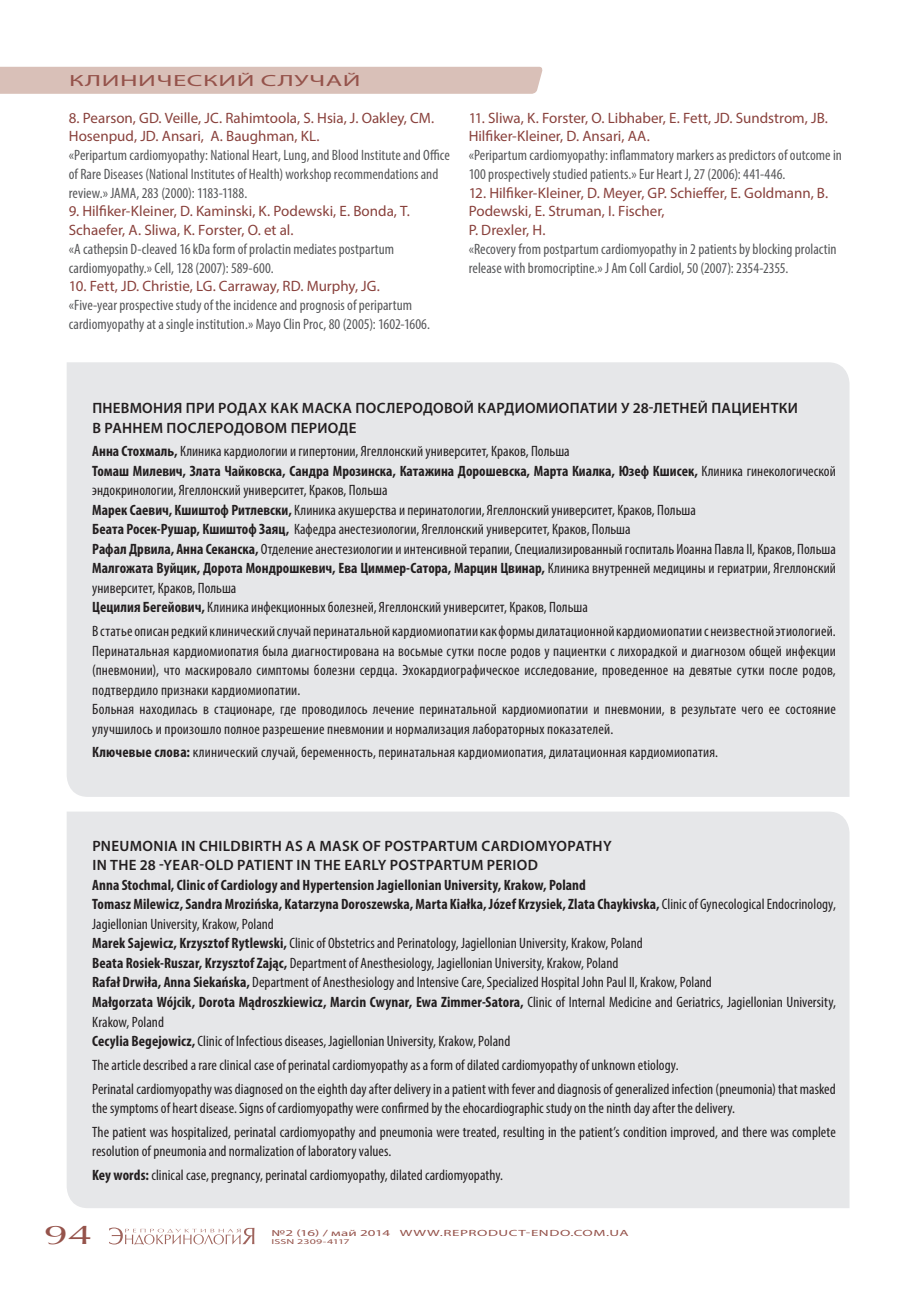
<style>
.page{position:relative;width:919px;height:1289px;background:#fff}
.page>*{position:absolute;margin:0;border:0;box-sizing:border-box;transform-origin:0 0}
.t1{font:27px "AG Opus High Resolution";color:#95534b;scale:1.67 1}
.t2{font:16.2px "Myriad Pro";letter-spacing:.02em;color:#95534b;scale:1.67 1}
.Anotacija_Text{font:condensed 15px/19.5px "Myriad Pro";letter-spacing:.005em;color:#231f20}
.t3{font:condensed 15px/18.8px "Myriad Pro";letter-spacing:.005em;color:#57585a}
.Anotacija_Text-2{font:700 condensed 15px/19.5px "Myriad Pro";letter-spacing:.005em;color:#231f20}
.t4{font:15px/18.8px "Myriad Pro";color:#89413c}
.Anotacija_Header{font:600 15px "Myriad Pro";letter-spacing:.02em;color:#231f20}
.t5{font:9px "Myriad Pro";letter-spacing:.035em;color:#95534b;scale:1.67 1}
.t6{font:7.2px "Myriad Pro";letter-spacing:.01em;color:#95534b;scale:1.67 1}
.s1{font-weight:700}
.s2{font-weight:400}
</style>
<div class="page">
<div style="left:0;top:67px;width:543px;height:27px;background:#d9c0b8"></div>
<svg style="left:109px;top:1227px;width:145px;height:17px"></svg>
<div style="left:67px;top:362px;width:782px;height:434px;background:#e6e7e9"></div>
<div style="left:67px;top:811px;width:782px;height:397px;background:#e6e7e9"></div>
<p class="t2" style="left:69px;top:71px;width:176px">КЛИНИЧЕСКИЙ СЛУЧАЙ</p>
<p class="t4" style="left:69px;top:108px;width:367px">8. Pearson, GD. Veille, JC. Rahimtoola, S. Hsia, J. Oakley, CM.<br>Hosenpud, JD. Ansari, A. Baughman, KL.</p>
<p class="t3" style="left:69px;top:146px;width:382px">«Peripartum cardiomyopathy: National Heart, Lung, and Blood Institute and Office of Rare Diseases (National Institutes of Health) workshop recommendations and review.» JAMA, 283 (2000): 1183-1188.</p>
<p class="t4" style="left:69px;top:202px;width:342px">9. Hilfiker-Kleiner, D. Kaminski, K. Podewski, E. Bonda, T.<br>Schaefer, A. Sliwa, K. Forster, O. et al.</p>
<p class="t3" style="left:69px;top:239px;width:327px">«A cathepsin D-cleaved 16 kDa form of prolactin mediates postpartum cardiomyopathy.» Cell, 128 (2007): 589-600.</p>
<p class="t4" style="left:69px;top:277px;width:313px">10. Fett, JD. Christie, LG. Carraway, RD. Murphy, JG.</p>
<p class="t3" style="left:69px;top:296px;width:362px">«Five-year prospective study of the incidence and prognosis of peripartum cardiomyopathy at a single institution.» Mayo Clin Proc, 80 (2005): 1602-1606.</p>
<p class="t4" style="left:468px;top:108px;width:361px">11. Sliwa, K. Forster, O. Libhaber, E. Fett, JD. Sundstrom, JB.<br>Hilfiker-Kleiner, D. Ansari, AA.</p>
<p class="t3" style="left:468px;top:146px;width:374px">«Peripartum cardiomyopathy: inflammatory markers as predictors of outcome in<br>100 prospectively studied patients.» Eur Heart J, 27 (2006): 441-446.</p>
<p class="t4" style="left:468px;top:183px;width:361px">12. Hilfiker-Kleiner, D. Meyer, GP. Schieffer, E. Goldmann, B.<br>Podewski, E. Struman, I. Fischer,</p>
<p class="t4" style="left:468px;top:220px;width:78px">P. Drexler, H.</p>
<p class="t3" style="left:468px;top:239px;width:369px">«Recovery from postpartum cardiomyopathy in 2 patients by blocking prolactin release with bromocriptine.» J Am Coll Cardiol, 50 (2007): 2354-2355.</p>
<p class="Anotacija_Header" style="left:92px;top:398px;width:707px">ПНЕВМОНИЯ ПРИ РОДАХ КАК МАСКА ПОСЛЕРОДОВОЙ КАРДИОМИОПАТИИ У 28-ЛЕТНЕЙ ПАЦИЕНТКИ</p>
<p class="Anotacija_Header" style="left:92px;top:418px;width:265px">В РАННЕМ ПОСЛЕРОДОВОМ ПЕРИОДЕ</p>
<p class="Anotacija_Text" style="left:92px;top:441px;width:479px"><span class="s1">Анна Стохмаль,</span> Клиника кардиологии и гипертонии, Ягеллонский университет, Краков, Польша</p>
<p class="Anotacija_Text-2" style="left:92px;top:461px;width:745px">Томаш Милевич, Злата Чайковска, Сандра Мрозинска, Катажина Дорошевска, Марта Киалка, Юзеф Кшисек, <span class="s2">Клиника гинекологической эндокринологии, Ягеллонский университет, Краков, Польша</span></p>
<p class="Anotacija_Text" style="left:92px;top:500px;width:605px"><span class="s1">Марек Саевич, Кшиштоф Ритлевски,</span> Клиника акушерства и перинатологии, Ягеллонский университет, Краков, Польша</p>
<p class="Anotacija_Text" style="left:92px;top:519px;width:540px"><span class="s1">Беата Росек-Рушар, Кшиштоф Заяц,</span> Кафедра анестезиологии, Ягеллонский университет, Краков, Польша</p>
<p class="Anotacija_Text" style="left:92px;top:539px;width:745px"><span class="s1">Рафал Дрвила, Анна Секанска,</span> Отделение анестезиологии и интенсивной терапии, Специализированный госпиталь Иоанна Павла II, Краков, Польша</p>
<p class="Anotacija_Text" style="left:92px;top:558px;width:745px"><span class="s1">Малгожата Вуйцик, Дорота Мондрошкевич, Ева Циммер-Сатора, Марцин Цвинар,</span> Клиника внутренней медицины и гериатрии, Ягеллонский университет, Краков, Польша</p>
<p class="Anotacija_Text" style="left:92px;top:597px;width:497px"><span class="s1">Цецилия Бегейович,</span> Клиника инфекционных болезней, Ягеллонский университет, Краков, Польша</p>
<p class="Anotacija_Text" style="left:92px;top:621px;width:745px">В статье описан редкий клинический случай перинатальной кардиомиопатии как формы дилатационной кардиомиопатии с неизвестной этиологией.</p>
<p class="Anotacija_Text" style="left:92px;top:640px;width:745px;text-align:justify">Перинатальная кардиомиопатия была диагностирована на восьмые сутки после родов у пациентки с лихорадкой и диагнозом общей инфекции (пневмонии), что маскировало симптомы болезни сердца. Эхокардиографическое исследование, проведенное на девятые сутки после родов, подтвердило признаки кардиомиопатии.</p>
<p class="Anotacija_Text" style="left:92px;top:699px;width:745px">Больная находилась в стационаре, где проводилось лечение перинатальной кардиомиопатии и пневмонии, в результате чего ее состояние улучшилось и произошло полное разрешение пневмонии и нормализация лабораторных показателей.</p>
<p class="Anotacija_Text" style="left:92px;top:742px;width:627px"><span class="s1">Ключевые слова:</span> клинический случай, беременность, перинатальная кардиомиопатия, дилатационная кардиомиопатия.</p>
<p class="Anotacija_Header" style="left:92px;top:836px;width:520px">PNEUMONIA IN CHILDBIRTH AS A MASK OF POSTPARTUM CARDIOMYOPATHY</p>
<p class="Anotacija_Header" style="left:92px;top:855px;width:447px">IN THE 28 -YEAR-OLD PATIENT IN THE EARLY POSTPARTUM PERIOD</p>
<p class="Anotacija_Text-2" style="left:92px;top:874px;width:495px">Anna Stochmal, Clinic of Cardiology and Hypertension Jagiellonian University, Krakow, Poland</p>
<p class="Anotacija_Text-2" style="left:92px;top:894px;width:745px">Tomasz Milewicz, Sandra Mrozińska, Katarzyna Doroszewska, Marta Kiałka, Józef Krzysiek, Zlata Chaykivska, <span class="s2">Clinic of Gynecological Endocrinology,<br>Jagiellonian University, Krakow, Poland</span></p>
<p class="Anotacija_Text" style="left:92px;top:933px;width:552px"><span class="s1">Marek Sajewicz, Krzysztof Rytlewski,</span> Clinic of Obstetrics and Perinatology, Jagiellonian University, Krakow, Poland</p>
<p class="Anotacija_Text" style="left:92px;top:953px;width:528px"><span class="s1">Beata Rosiek-Ruszar, Krzysztof Zając,</span> Department of Anesthesiology, Jagiellonian University, Krakow, Poland</p>
<p class="Anotacija_Text" style="left:92px;top:972px;width:621px"><span class="s1">Rafał Drwiła, Anna Siekańska,</span> Department of Anesthesiology and Intensive Care, Specialized Hospital John Paul II, Krakow, Poland</p>
<p class="Anotacija_Text" style="left:92px;top:992px;width:745px"><span class="s1">Małgorzata Wójcik, Dorota Mądroszkiewicz, Marcin Cwynar, Ewa Zimmer-Satora,</span> Clinic of Internal Medicine and Geriatrics, Jagiellonian University,<br>Krakow, Poland</p>
<p class="Anotacija_Text" style="left:92px;top:1031px;width:419px"><span class="s1">Cecylia Begejowicz,</span> Clinic of Infectious diseases, Jagiellonian University, Krakow, Poland</p>
<p class="Anotacija_Text" style="left:92px;top:1054px;width:588px">The article described a rare clinical case of perinatal cardiomyopathy as a form of dilated cardiomyopathy of unknown etiology.</p>
<p class="Anotacija_Text" style="left:92px;top:1078px;width:745px">Perinatal cardiomyopathy was diagnosed on the eighth day after delivery in a patient with fever and diagnosis of generalized infection (pneumonia) that masked the symptoms of heart disease. Signs of cardiomyopathy were confirmed by the ehocardiographic study on the ninth day after the delivery.</p>
<p class="Anotacija_Text" style="left:92px;top:1121px;width:745px">The patient was hospitalized, perinatal cardiomyopathy and pneumonia were treated, resulting in the patient’s condition improved, and there was complete resolution of pneumonia and normalization of laboratory values.</p>
<p class="Anotacija_Text" style="left:92px;top:1165px;width:412px"><span class="s1">Key words:</span> clinical case, pregnancy, perinatal cardiomyopathy, dilated cardiomyopathy.</p>
<h1 class="t1" style="left:44px;top:1219px;width:31px">94</h1>
<p class="t5" style="left:271px;top:1227px;width:215px">№2 (16) / май 2014 WWW.REPRODUCT-ENDO.COM.UA</p>
<p class="t6" style="left:271px;top:1236px;width:48px">ISSN 2309-4117</p>
</div>
